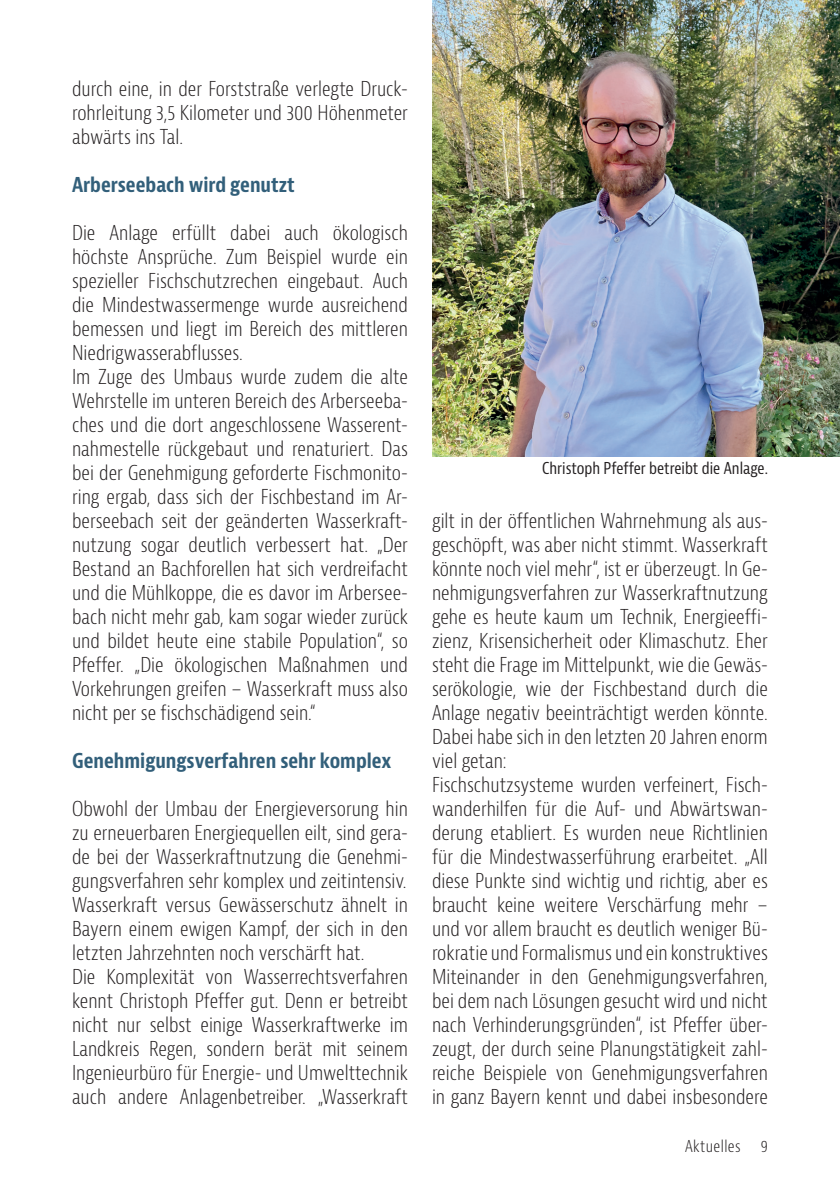
<style>
.page{position:relative;width:840px;height:1191px;background:#fff}
.page>*{position:absolute;margin:0;border:0;box-sizing:border-box;transform-origin:0 0}
.t1{font:300 condensed 20px/24px "Bernina Sans";color:#231f20}
.t2{font:700 condensed 20px "Bernina Sans";color:#325f7a}
.t3{font:condensed 16px "Bernina Sans";color:#231f20}
.t4{font:300 condensed 16px "Bernina Sans";letter-spacing:.025em;color:#231f20}
</style>
<div class="page">
<img style="left:432px;top:0;width:407px;height:456px">
<p class="t1" style="left:72px;top:77px;width:337px;text-align:justify">durch eine, in der Forststraße verlegte Druck&shy;rohrleitung 3,5 Kilometer und 300 Höhenmeter abwärts ins Tal.</p>
<p class="t2" style="left:72px;top:172px;width:224px">Arberseebach wird genutzt</p>
<p class="t1" style="left:72px;top:221px;width:337px">Die Anlage erfüllt dabei auch ökologisch höchste Ansprüche. Zum Beispiel wurde ein spezieller Fischschutzrechen eingebaut. Auch die Mindestwassermenge wurde ausreichend bemessen und liegt im Bereich des mittleren Niedrigwasserabflusses.<br>Im Zuge des Umbaus wurde zudem die alte Wehrstelle im unteren Bereich des Arberseeba&shy;ches und die dort angeschlossene Wasserent&shy;nahmestelle rückgebaut und renaturiert. Das bei der Genehmigung geforderte Fischmonito&shy;ring ergab, dass sich der Fischbestand im Ar&shy;berseebach seit der geänderten Wasserkraft&shy;nutzung sogar deutlich verbessert hat. „Der Bestand an Bachforellen hat sich verdreifacht und die Mühlkoppe, die es davor im Arbersee&shy;bach nicht mehr gab, kam sogar wieder zurück und bildet heute eine stabile Population“, so Pfeffer. „Die ökologischen Maßnahmen und Vorkehrungen greifen – Wasserkraft muss also nicht per se fischschädigend sein.“</p>
<p class="t2" style="left:72px;top:748px;width:320px">Genehmigungsverfahren sehr komplex</p>
<p class="t1" style="left:72px;top:797px;width:337px">Obwohl der Umbau der Energieversorung hin zu erneuerbaren Energiequellen eilt, sind gera&shy;de bei der Wasserkraftnutzung die Genehmi&shy;gungsverfahren sehr komplex und zeitintensiv.<br>Wasserkraft versus Gewässerschutz ähnelt in Bayern einem ewigen Kampf, der sich in den letzten Jahrzehnten noch verschärft hat.<br>Die Komplexität von Wasserrechtsverfahren kennt Christoph Pfeffer gut. Denn er betreibt nicht nur selbst einige Wasserkraftwerke im Landkreis Regen, sondern berät mit seinem Ingenieurbüro für Energie- und Umwelttechnik auch andere Anlagenbetreiber. „Wasserkraft</p>
<p class="t3" style="left:541px;top:458px;width:227px">Christoph Pfeffer betreibt die Anlage.</p>
<p class="t1" style="left:432px;top:509px;width:337px">gilt in der öffentlichen Wahrnehmung als aus&shy;geschöpft, was aber nicht stimmt. Wasserkraft könnte noch viel mehr“, ist er überzeugt. In Ge&shy;nehmigungsverfahren zur Wasserkraftnutzung gehe es heute kaum um Technik, Energieeffi&shy;zienz, Krisensicherheit oder Klimaschutz. Eher steht die Frage im Mittelpunkt, wie die Gewäs&shy;serökologie, wie der Fischbestand durch die Anlage negativ beeinträchtigt werden könnte.<br>Dabei habe sich in den letzten 20 Jahren enorm viel getan:<br>Fischschutzsysteme wurden verfeinert, Fisch&shy;wanderhilfen für die Auf- und Abwärtswan&shy;derung etabliert. Es wurden neue Richtlinien für die Mindestwasserführung erarbeitet. „All diese Punkte sind wichtig und richtig, aber es braucht keine weitere Verschärfung mehr – und vor allem braucht es deutlich weniger Bü&shy;rokratie und Formalismus und ein konstruktives Miteinander in den Genehmigungsverfahren, bei dem nach Lösungen gesucht wird und nicht nach Verhinderungsgründen“, ist Pfeffer über&shy;zeugt, der durch seine Planungstätigkeit zahl&shy;reiche Beispiele von Genehmigungsverfahren in ganz Bayern kennt und dabei insbesondere</p>
<p class="t4" style="left:684px;top:1136px;width:57px">Aktuelles</p>
<p class="t4" style="left:760px;top:1136px;width:9px">9</p>
</div>
